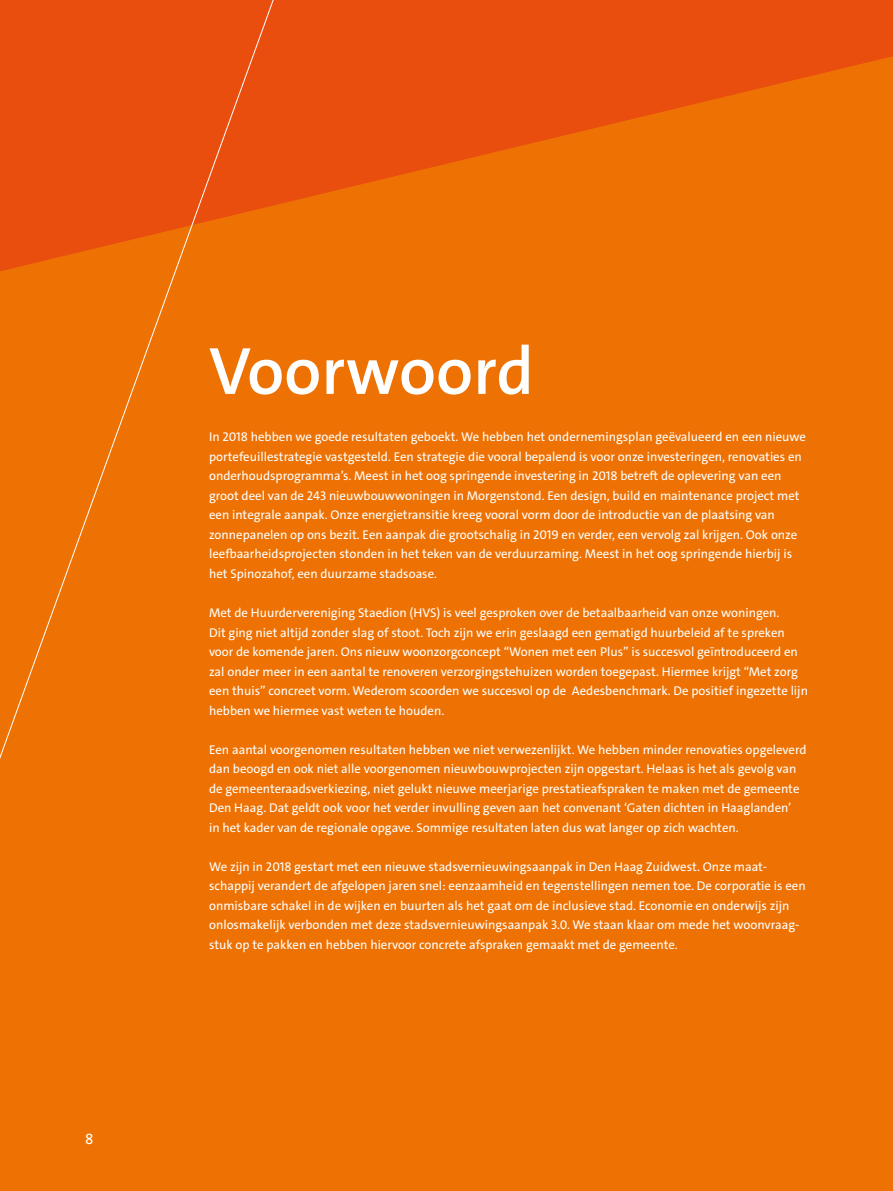
<style>
.page{position:relative;width:893px;height:1191px;background:#ee7203}
.page>*{position:absolute;margin:0;border:0;box-sizing:border-box;transform-origin:0 0}
.t1{font:600 67.5px "The Sans C4 s";color:#fff}
.t2{font:15px "The Sans C4 s";color:#fff}
.t3{font:12.75px/19.5px "The Sans C4 s";color:#fff}
</style>
<div class="page">
<svg style="left:282px;top:0;width:611px;height:204px;fill:#e94e0f"></svg>
<svg style="left:0;top:0;width:282px;height:759px"></svg>
<p class="t2" style="left:85px;top:1129px;width:10px">8</p>
<h1 class="t1" style="left:209px;top:328px;width:326px">Voorwoord</h1>
<p class="t3" style="left:209px;top:427px;width:598px">In 2018 hebben we goede resultaten geboekt. We hebben het ondernemingsplan geëvalueerd en een nieuwe portefeuillestrategie vastgesteld. Een strategie die vooral bepalend is voor onze investeringen, renovaties en onderhoudsprogramma’s. Meest in het oog springende investering in 2018 betreft de oplevering van een groot deel van de 243 nieuwbouwwoningen in Morgenstond. Een design, build en maintenance project met een integrale aanpak. Onze energietransitie kreeg vooral vorm door de introductie van de plaatsing van zonnepanelen op ons bezit. Een aanpak die grootschalig in 2019 en verder, een vervolg zal krijgen. Ook onze leefbaarheidsprojecten stonden in het teken van de verduurzaming. Meest in het oog springende hierbij is het Spinozahof, een duurzame stadsoase.</p>
<p class="t3" style="left:209px;top:603px;width:600px">Met de Huurdervereniging Staedion (HVS) is veel gesproken over de betaalbaarheid van onze woningen.<br>Dit ging niet altijd zonder slag of stoot. Toch zijn we erin geslaagd een gematigd huurbeleid af te spreken voor de komende jaren. Ons nieuw woonzorgconcept “Wonen met een Plus” is succesvol geïntroduceerd en zal onder meer in een aantal te renoveren verzorgingstehuizen worden toegepast. Hiermee krijgt “Met zorg een thuis” concreet vorm. Wederom scoorden we succesvol op de Aedesbenchmark. De positief ingezette lijn hebben we hiermee vast weten te houden.</p>
<p class="t3" style="left:209px;top:739px;width:599px">Een aantal voorgenomen resultaten hebben we niet verwezenlijkt. We hebben minder renovaties opgeleverd dan beoogd en ook niet alle voorgenomen nieuwbouwprojecten zijn opgestart. Helaas is het als gevolg van de gemeenteraadsverkiezing, niet gelukt nieuwe meerjarige prestatieafspraken te maken met de gemeente Den Haag. Dat geldt ook voor het verder invulling geven aan het convenant ‘Gaten dichten in Haaglanden’<br>in het kader van de regionale opgave. Sommige resultaten laten dus wat langer op zich wachten.</p>
<p class="t3" style="left:209px;top:856px;width:598px">We zijn in 2018 gestart met een nieuwe stadsvernieuwingsaanpak in Den Haag Zuidwest. Onze maat&shy;schappij verandert de afgelopen jaren snel: eenzaamheid en tegenstellingen nemen toe. De corporatie is een onmisbare schakel in de wijken en buurten als het gaat om de inclusieve stad. Economie en onderwijs zijn onlosmakelijk verbonden met deze stadsvernieuwingsaanpak 3.0. We staan klaar om mede het woonvraag&shy;stuk op te pakken en hebben hiervoor concrete afspraken gemaakt met de gemeente.</p>
</div>
